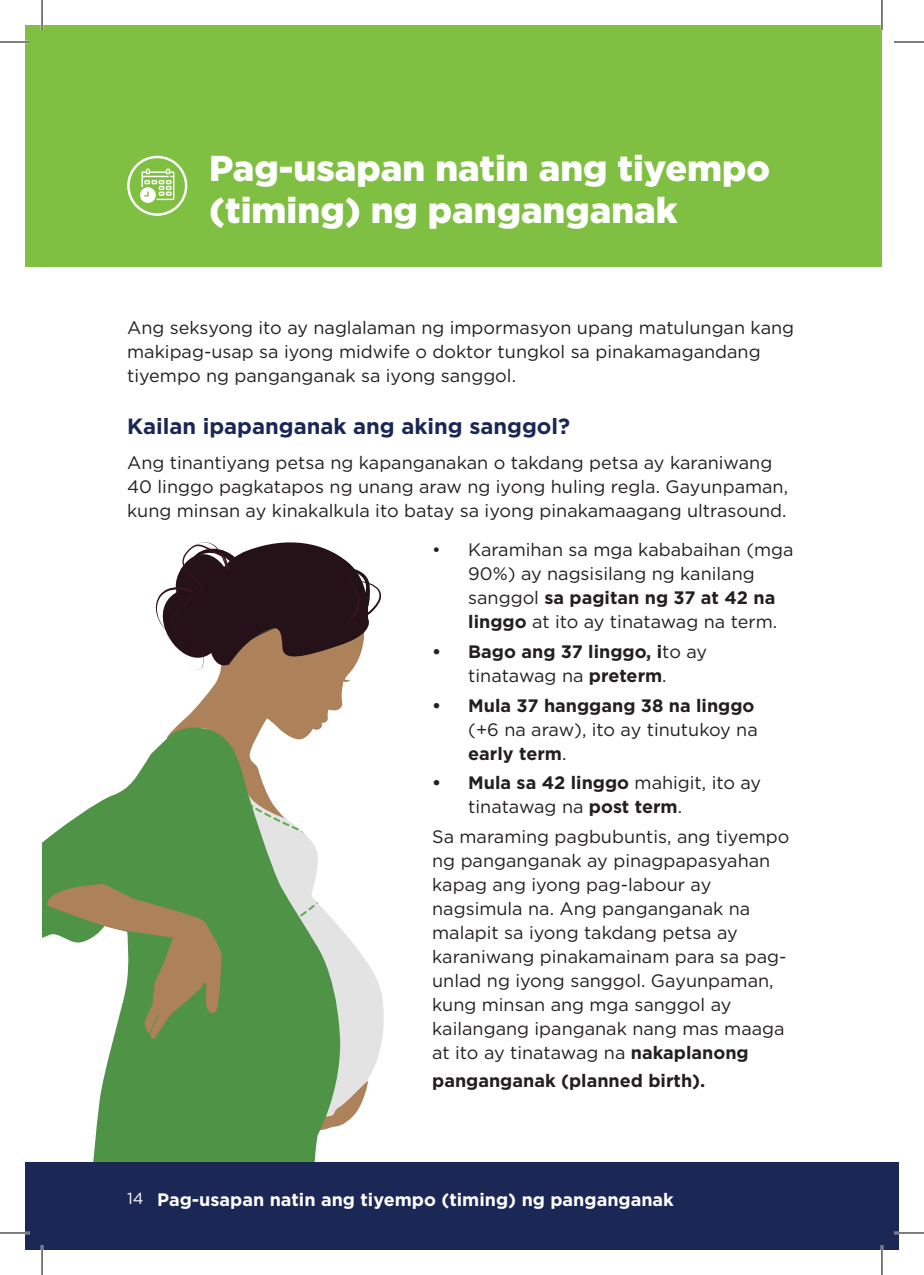
<style>
.page{position:relative;width:924px;height:1275px;background:#fff}
.page>*{position:absolute;margin:0;border:0;box-sizing:border-box;transform-origin:0 0}
.t1{font:900 36px/42px "Gotham";color:#fff}
.t2{font:700 22px "Gotham";color:#1a2755}
.t3{font:18px/24px "Gotham";color:#231f20}
.t4{font:700 18px/24px "Gotham";color:#231f20;text-align:center}
.t5{font:700 18px "Gotham";color:#fff}
.s1{font-weight:700}
.s2{font-weight:400}
.s3{font-weight:400;font-size:16px}
</style>
<div class="page">
<div style="left:25px;top:25px;width:856px;height:241px;background:#7fbf41"></div>
<svg style="left:127px;top:156px;width:60px;height:60px"></svg>
<svg style="left:340px;top:936px;width:43px;height:144px;fill:#e2e3e2"></svg>
<svg style="left:340px;top:928px;width:7px;height:67px"></svg>
<svg style="left:340px;top:1080px;width:28px;height:46px"></svg>
<svg style="left:42px;top:742px;width:298px;height:420px;fill:#4e9346"></svg>
<svg style="left:47px;top:884px;width:175px;height:156px"></svg>
<svg style="left:155px;top:542px;width:226px;height:200px"></svg>
<div style="left:25px;top:1162px;width:873px;height:88px;background:#1b2755"></div>
<hr style="left:0;top:41px;width:30px;height:2px;background:#fff">
<hr style="left:0;top:1231px;width:30px;height:3px;background:#fff">
<hr style="left:893px;top:1231px;width:30px;height:3px;background:#fff">
<hr style="left:41px;top:0;width:2px;height:30px;background:#fff">
<hr style="left:41px;top:1245px;width:2px;height:30px;background:#fff">
<hr style="left:880px;top:0;width:2px;height:30px;background:#fff">
<hr style="left:880px;top:1245px;width:2px;height:30px;background:#fff">
<hr style="left:0;top:42px;width:30px;height:1px;background:#000">
<hr style="left:893px;top:42px;width:30px;height:1px;background:#000">
<hr style="left:0;top:1232px;width:30px;height:1px;background:#000">
<hr style="left:893px;top:1232px;width:30px;height:1px;background:#000">
<hr style="left:42px;top:0;width:1px;height:30px;background:#000">
<hr style="left:42px;top:1245px;width:1px;height:30px;background:#000">
<hr style="left:881px;top:0;width:1px;height:30px;background:#000">
<hr style="left:881px;top:1245px;width:1px;height:30px;background:#000">
<h1 class="t1" style="left:209px;top:147px;width:562px">Pag-usapan natin ang tiyempo (timing) ng panganganak</h1>
<p class="t3" style="left:127px;top:315px;width:668px">Ang seksyong ito ay naglalaman ng impormasyon upang matulungan kang makipag-usap sa iyong midwife o doktor tungkol sa pinakamagandang tiyempo ng panganganak sa iyong sanggol.</p>
<p class="t2" style="left:127px;top:411px;width:444px">Kailan ipapanganak ang aking sanggol?</p>
<p class="t3" style="left:127px;top:450px;width:662px">Ang tinantiyang petsa ng kapanganakan o takdang petsa ay karaniwang<br>40 linggo pagkatapos ng unang araw ng iyong huling regla. Gayunpaman, kung minsan ay kinakalkula ito batay sa iyong pinakamaagang ultrasound.</p>
<p class="t3" style="left:468px;top:537px;width:327px;text-indent:-36px">• Karamihan sa mga kababaihan (mga<br>90%) ay nagsisilang ng kanilang sanggol <span class="s1">sa pagitan ng 37 at 42 na linggo</span> at ito ay tinatawag na term.</p>
<p class="t4" style="left:432px;top:639px;width:276px">• Bago ang 37 linggo, i<span class="s2">to ay tinatawag na</span> preterm<span class="s2">.</span></p>
<p class="t4" style="left:432px;top:693px;width:324px">• Mula 37 hanggang 38 na linggo</p>
<p class="t3" style="left:468px;top:717px;width:291px">(+6 na araw), ito ay tinutukoy na <span class="s1">early term</span>.</p>
<p class="t3" style="left:468px;top:770px;width:294px;text-indent:-36px"><span class="s1">• Mula sa 42 linggo</span> mahigit, ito ay tinatawag na <span class="s1">post term</span>.</p>
<p class="t3" style="left:432px;top:824px;width:358px">Sa maraming pagbubuntis, ang tiyempo ng panganganak ay pinagpapasyahan kapag ang iyong pag-labour ay nagsimula na. Ang panganganak na malapit sa iyong takdang petsa ay karaniwang pinakamainam para sa pag&shy;unlad ng iyong sanggol. Gayunpaman, kung minsan ang mga sanggol ay kailangang ipanganak nang mas maaga at ito ay tinatawag na <span class="s1">nakaplanong</span></p>
<p class="t4" style="left:432px;top:1068px;width:274px">panganganak (planned birth).</p>
<p class="t5" style="left:127px;top:1187px;width:548px"><span class="s3">14</span> Pag-usapan natin ang tiyempo (timing) ng panganganak</p>
</div>
